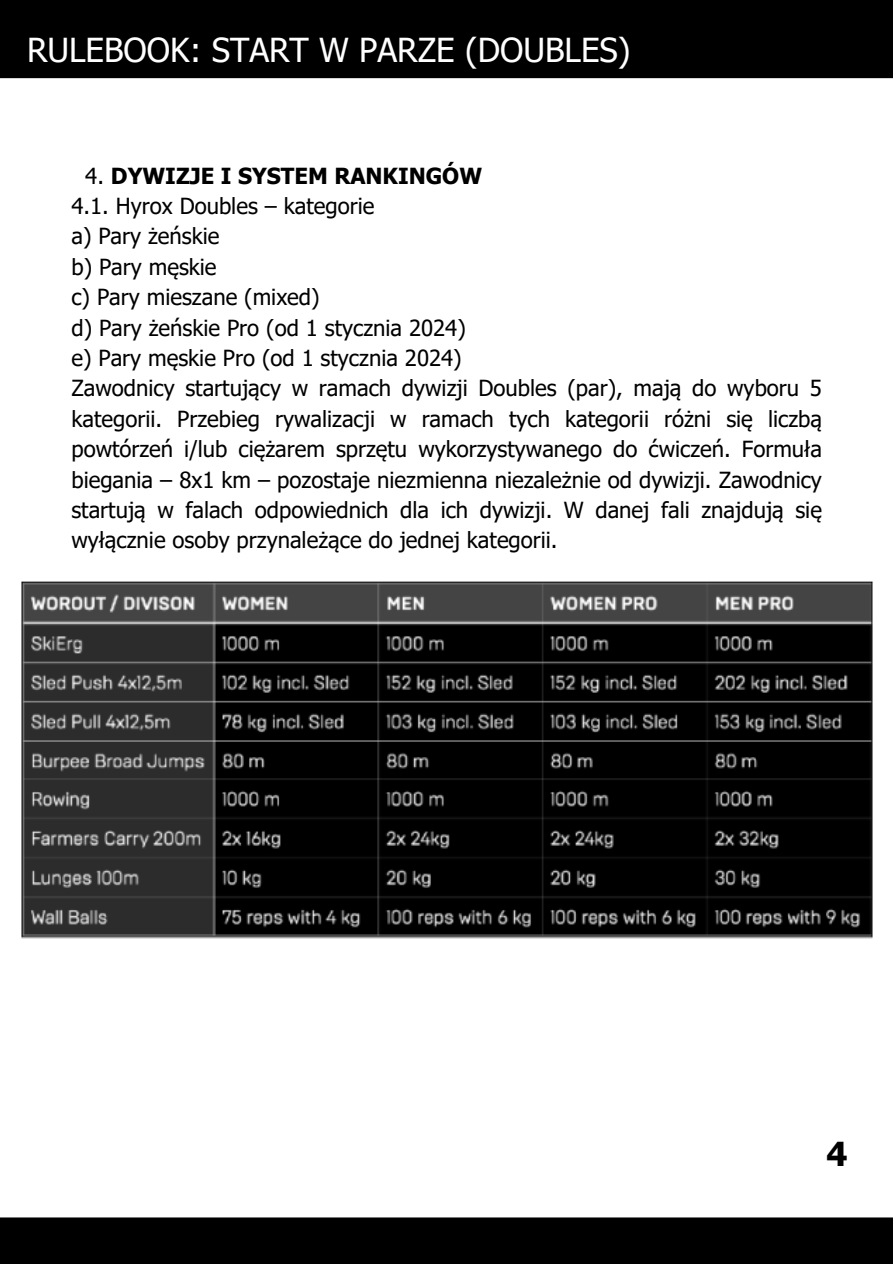
<style>
.page{position:relative;width:893px;height:1264px;background:#fff}
.page>*{position:absolute;margin:0;border:0;box-sizing:border-box;transform-origin:0 0}
.t1{font:33px "Tahoma";color:#fff}
.t2{font:700 33px "Tahoma";color:#000}
.t3{font:22.2px/30.3px "Tahoma";color:#000;text-align:justify}
.t4{font:700 22.2px "Tahoma";color:#000}
.s1{font-weight:400}
</style>
<div class="page">
<div style="left:0;top:0;width:892px;height:78px;background:#000"></div>
<div style="left:0;top:1217px;width:892px;height:46px;background:#000"></div>
<img style="left:21px;top:581px;width:852px;height:358px">
<p class="t1" style="left:27px;top:29px;width:605px">RULEBOOK: START W PARZE (DOUBLES)</p>
<p class="t4" style="left:85px;top:161px;width:398px"><span class="s1">4.</span> DYWIZJE I SYSTEM RANKINGÓW</p>
<p class="t3" style="left:71px;top:190px;width:304px">4.1. Hyrox Doubles – kategorie</p>
<p class="t3" style="left:71px;top:220px;width:150px">a) Pary żeńskie</p>
<p class="t3" style="left:71px;top:251px;width:147px">b) Pary męskie</p>
<p class="t3" style="left:71px;top:281px;width:250px">c) Pary mieszane (mixed)</p>
<p class="t3" style="left:71px;top:311px;width:396px">d) Pary żeńskie Pro (od 1 stycznia 2024)</p>
<p class="t3" style="left:71px;top:342px;width:392px">e) Pary męskie Pro (od 1 stycznia 2024)</p>
<p class="t3" style="left:71px;top:372px;width:752px">Zawodnicy startujący w ramach dywizji Doubles (par), mają do wyboru 5 kategorii. Przebieg rywalizacji w ramach tych kategorii różni się liczbą powtórzeń i/lub ciężarem sprzętu wykorzystywanego do ćwiczeń. Formuła biegania – 8x1 km – pozostaje niezmienna niezależnie od dywizji. Zawodnicy startują w falach odpowiednich dla ich dywizji. W danej fali znajdują się wyłącznie osoby przynależące do jednej kategorii.</p>
<p class="t2" style="left:826px;top:1133px;width:22px">4</p>
</div>
